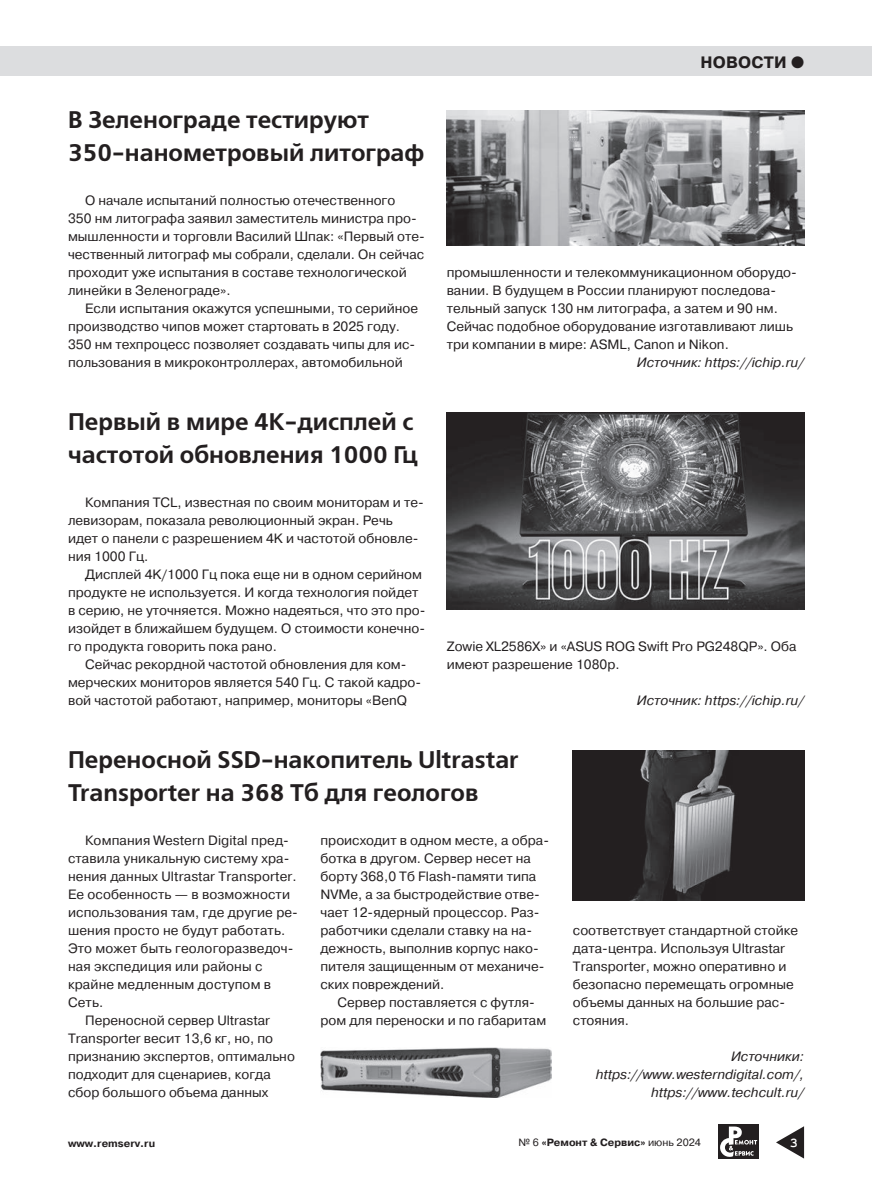
<style>
.page{position:relative;width:872px;height:1199px;background:#fff}
.page>*{position:absolute;margin:0;border:0;box-sizing:border-box;transform-origin:0 0}
.t1{font:600 24px/33px "Free Set";color:#231f20}
.t2{font:700 16.5px "Pragmatica";letter-spacing:.01em;color:#231f20}
.t3{font:13.5px/18px "Pragmatica";color:#231f20}
.t4{font:italic 13.5px/18px "Pragmatica";color:#231f20;text-align:right}
.t5{font:700 13.5px "Courier New";color:#fff}
.t6{font:700 10.5px "Pragmatica";color:#231f20}
.s1{font-weight:400}
</style>
<div class="page">
<div style="left:718px;top:1124px;width:40px;height:34px;background:#231f20"></div>
<svg style="left:720px;top:1126px;width:37px;height:31px"></svg>
<svg style="left:776px;top:1126px;width:28px;height:32px"></svg>
<div style="left:0;top:46px;width:872px;height:29px;background:#dcdddf"></div>
<img style="left:446px;top:110px;width:358px;height:136px">
<img style="left:446px;top:412px;width:358px;height:197px">
<img style="left:320px;top:1047px;width:231px;height:51px">
<img style="left:573px;top:750px;width:231px;height:150px">
<h1 class="t1" style="left:68px;top:103px;width:358px">В Зеленограде тестируют<br>350-нанометровый литограф</h1>
<p class="t3" style="left:68px;top:192px;width:358px;text-indent:17px">О начале испытаний полностью отечественного<br>350 нм литографа заявил заместитель министра про&shy;мышленности и торговли Василий Шпак: «Первый оте&shy;чественный литограф мы собрали, сделали. Он сейчас проходит уже испытания в составе технологической линейки в Зеленограде».</p>
<p class="t3" style="left:68px;top:300px;width:351px;text-indent:17px">Если испытания окажутся успешными, то серийное производство чипов может стартовать в 2025 году.<br>350 нм техпроцесс позволяет создавать чипы для ис&shy;пользования в микроконтроллерах, автомобильной</p>
<h1 class="t1" style="left:68px;top:405px;width:351px">Первый в мире 4K-дисплей с частотой обновления 1000 Гц</h1>
<p class="t3" style="left:68px;top:494px;width:357px;text-indent:17px">Компания TCL, известная по своим мониторам и те&shy;левизорам, показала революционный экран. Речь идет о панели с разрешением 4K и частотой обновле&shy;ния 1000 Гц.</p>
<p class="t3" style="left:68px;top:566px;width:359px;text-indent:17px">Дисплей 4K/1000 Гц пока еще ни в одном серийном продукте не используется. И когда технология пойдет в серию, не уточняется. Можно надеяться, что это про&shy;изойдет в ближайшем будущем. О стоимости конечно&shy;го продукта говорить пока рано.</p>
<p class="t3" style="left:68px;top:656px;width:354px;text-indent:17px">Сейчас рекордной частотой обновления для ком&shy;мерческих мониторов является 540 Гц. С такой кадро&shy;вой частотой работают, например, мониторы «BenQ</p>
<p class="t2" style="left:700px;top:56px;width:105px">НОВОСТИ ●</p>
<p class="t3" style="left:446px;top:264px;width:351px">промышленности и телекоммуникационном оборудо&shy;вании. В будущем в России планируют последова&shy;тельный запуск 130 нм литографа, а затем и 90 нм.<br>Сейчас подобное оборудование изготавливают лишь три компании в мире: ASML, Canon и Nikon.</p>
<p class="t4" style="left:637px;top:354px;width:169px">Источник: https://ichip.ru/</p>
<p class="t3" style="left:446px;top:638px;width:351px">Zowie XL2586X» и «ASUS ROG Swift Pro PG248QP». Оба имеют разрешение 1080p.</p>
<p class="t4" style="left:637px;top:692px;width:169px">Источник: https://ichip.ru/</p>
<h1 class="t1" style="left:68px;top:743px;width:452px">Переносной SSD-накопитель Ultrastar<br>Transporter на 368 Тб для геологов</h1>
<p class="t3" style="left:85px;top:832px;width:205px">Компания Western Digital пред-</p>
<p class="t3" style="left:68px;top:850px;width:223px">ставила уникальную систему хра-</p>
<p class="t3" style="left:68px;top:868px;width:230px">нения данных Ultrastar Transporter.</p>
<p class="t3" style="left:68px;top:886px;width:223px">Ее особенность — в возможности</p>
<p class="t3" style="left:68px;top:904px;width:231px">использования там, где другие ре-</p>
<p class="t3" style="left:68px;top:922px;width:219px">шения просто не будут работать.</p>
<p class="t3" style="left:68px;top:940px;width:227px">Это может быть геологоразведоч-</p>
<p class="t3" style="left:68px;top:958px;width:196px">ная экспедиция или районы с</p>
<p class="t3" style="left:68px;top:976px;width:205px">крайне медленным доступом в</p>
<p class="t3" style="left:68px;top:994px;width:37px">Сеть.</p>
<p class="t3" style="left:85px;top:1012px;width:187px">Переносной сервер Ultrastar</p>
<p class="t3" style="left:68px;top:1030px;width:206px">Transporter весит 13,6 кг, но, по</p>
<p class="t3" style="left:68px;top:1048px;width:228px">признанию экспертов, оптимально</p>
<p class="t3" style="left:68px;top:1066px;width:204px">подходит для сценариев, когда</p>
<p class="t3" style="left:68px;top:1084px;width:202px">сбор большого объема данных</p>
<p class="t3" style="left:320px;top:832px;width:230px">происходит в одном месте, а обра&shy;ботка в другом. Сервер несет на борту 368,0 Тб Flash-памяти типа<br>NVMe, а за быстродействие отве&shy;чает 12-ядерный процессор. Раз&shy;работчики сделали ставку на на&shy;дежность, выполнив корпус нако&shy;пителя защищенным от механиче&shy;ских повреждений.</p>
<p class="t3" style="left:320px;top:994px;width:227px;text-align:center">Сервер поставляется с футля&shy;ром для переноски и по габаритам</p>
<p class="t3" style="left:573px;top:922px;width:227px">соответствует стандартной стойке дата-центра. Используя Ultrastar<br>Transporter, можно оперативно и безопасно перемещать огромные объемы данных на большие рас&shy;стояния.</p>
<p class="t4" style="left:595px;top:1048px;width:210px">Источники: https://www.westerndigital.com/, https://www.techcult.ru/</p>
<p class="t6" style="left:68px;top:1139px;width:89px">www.remserv.ru</p>
<p class="t6" style="left:518px;top:1138px;width:184px"><span class="s1">№ 6</span> «Ремонт &amp; Сервис» <span class="s1">июнь 2024</span></p>
<p class="t5" style="left:789px;top:1134px;width:10px">3</p>
</div>
